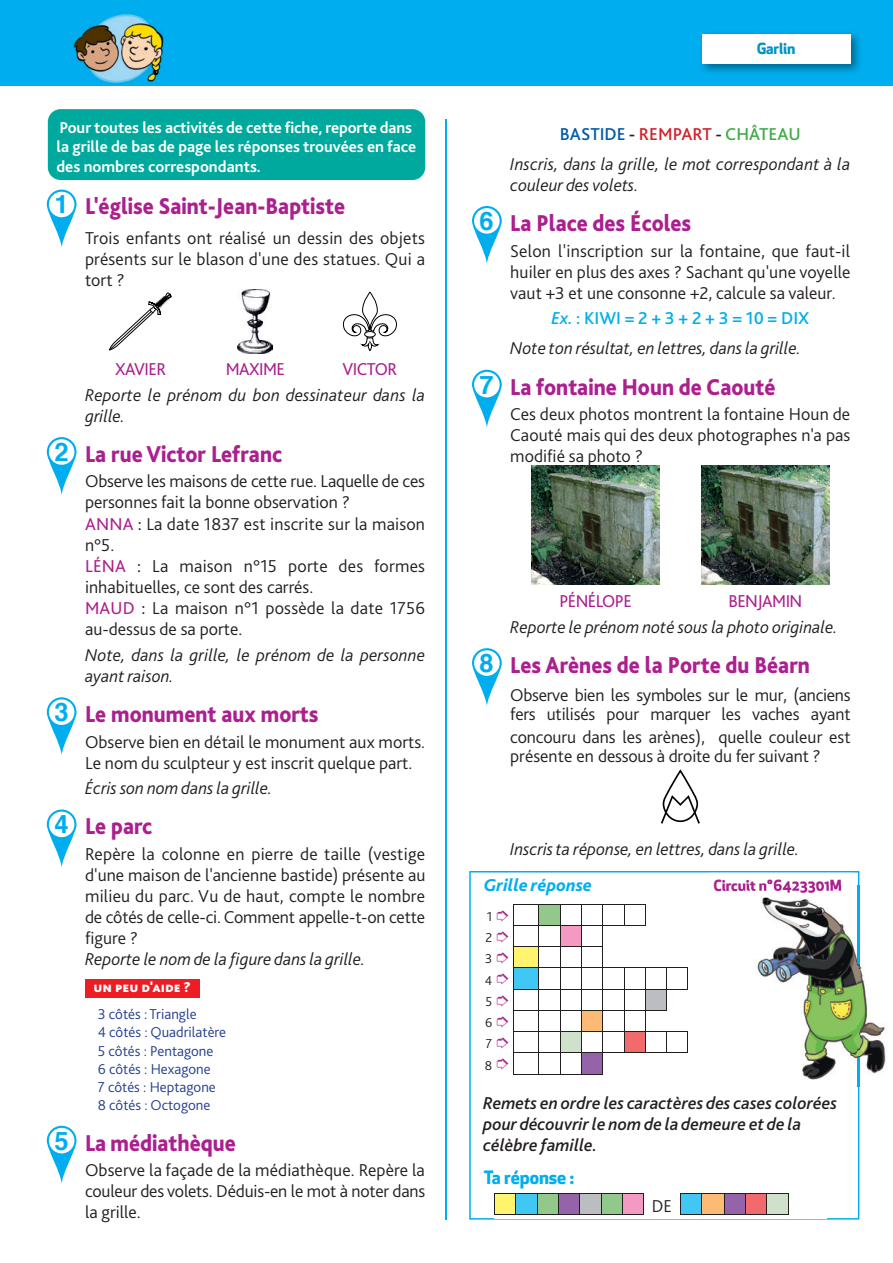
<style>
.page{position:relative;width:893px;height:1263px;background:#fff}
.page>*{position:absolute;margin:0;border:0;box-sizing:border-box;transform-origin:0 0}
.t1{font:700 25.5px "Helvetica";color:#00aeef}
.t2{font:800 24px "Bliss 2";color:#ab208e;scale:.9 1}
.t3{font:300 18px/21px "Bliss 2";color:#231f20;text-align:justify}
.t4{font:italic 300 18px/30px "Bliss 2";color:#231f20}
.t5{font:italic 500 18px/21px "Bliss 2";color:#231f20}
.t6{font:18px "Bliss 2";letter-spacing:-.03em;color:#ab208e}
.t7{font:italic 800 18px "Bliss 2";color:#00aeef}
.t8{font:700 18px "Apex New";letter-spacing:-.005em;color:#00aeef}
.t9{font:700 16.5px/19.5px "Bliss 2";color:#fff}
.t10{font:300 15px/18.3px "Bliss 2";color:#253f8e}
.t11{font:700 15px "Apex New";letter-spacing:-.005em;color:#ab208e}
.t12{font:800 15px "Bliss 2";color:#fff}
.t13{font:700 15px "Apex New";letter-spacing:-.005em;color:#0092c8}
.t14{font:300 13.5px/21.3px "Bliss 2";color:#231f20;text-align:justify}
.s1{font-weight:400;color:#ab208e}
.s2{font-weight:400}
.s3{font-weight:500;font-style:normal;color:#015aaa}
.s4{font-weight:500;font-style:normal}
.s5{font-weight:500;font-style:normal;color:#d1232a}
.s6{font-weight:500;font-style:normal;color:#40ae49}
.s7{font-weight:500;color:#00aeef}
.s8{font-weight:500;font-style:normal;color:#00aeef}
.s9{color:#ab208e}
</style>
<div class="page">
<div style="left:0;top:0;width:893px;height:85px;background:#00aeef"></div>
<img style="left:701px;top:33px;width:159px;height:40px">
<div style="left:702px;top:34px;width:148px;height:30px;background:#fff"></div>
<img style="left:531px;top:466px;width:128px;height:119px">
<img style="left:702px;top:466px;width:127px;height:119px">
<svg style="left:661px;top:769px;width:39px;height:55px"></svg>
<svg style="left:472px;top:206px;width:30px;height:59px"></svg>
<div style="left:474px;top:208px;width:26px;height:26px;background:#fff;border-radius:50%"></div>
<svg style="left:472px;top:370px;width:30px;height:59px"></svg>
<div style="left:474px;top:372px;width:26px;height:25px;background:#fff;border-radius:50%"></div>
<svg style="left:472px;top:648px;width:30px;height:59px"></svg>
<div style="left:474px;top:650px;width:26px;height:26px;background:#fff;border-radius:50%"></div>
<svg style="left:469px;top:871px;width:390px;height:348px"></svg>
<hr style="left:445px;top:119px;width:1px;height:1100px;background:#00aeef">
<svg style="left:702px;top:873px;width:151px;height:24px"></svg>
<div style="left:85px;top:979px;width:115px;height:18px;background:#ee1d23"></div>
<svg style="left:109px;top:293px;width:63px;height:57px"></svg>
<img style="left:237px;top:289px;width:36px;height:64px">
<div style="left:362px;top:292px;width:16px;height:39px;border:1px solid #000001;border-radius:50%"></div>
<svg style="left:342px;top:307px;width:55px;height:44px"></svg>
<svg style="left:47px;top:190px;width:30px;height:58px"></svg>
<div style="left:49px;top:192px;width:25px;height:25px;background:#fff;border-radius:50%"></div>
<svg style="left:47px;top:437px;width:30px;height:59px"></svg>
<div style="left:49px;top:439px;width:25px;height:26px;background:#fff;border-radius:50%"></div>
<svg style="left:47px;top:697px;width:30px;height:59px"></svg>
<div style="left:49px;top:699px;width:25px;height:26px;background:#fff;border-radius:50%"></div>
<svg style="left:47px;top:809px;width:30px;height:59px"></svg>
<div style="left:49px;top:812px;width:25px;height:25px;background:#fff;border-radius:50%"></div>
<svg style="left:47px;top:1126px;width:30px;height:58px"></svg>
<div style="left:49px;top:1128px;width:25px;height:25px;background:#fff;border-radius:50%"></div>
<img style="left:60px;top:14px;width:114px;height:72px">
<div style="left:48px;top:109px;width:377px;height:71px;background:#00a99d;border-radius:13px"></div>
<img style="left:737px;top:885px;width:149px;height:201px">
<img style="left:858px;top:885px;width:1px;height:201px">
<img style="left:737px;top:885px;width:116px;height:12px">
<img style="left:737px;top:885px;width:104px;height:8px">
<div style="left:494px;top:1190px;width:333px;height:28px;background:#fff"></div>
<svg style="left:494px;top:1193px;width:358px;height:22px"></svg>
<svg style="left:513px;top:904px;width:175px;height:171px"></svg>
<p class="t9" style="left:56px;top:117px;width:361px">Pour toutes les activités de cette fiche, reporte dans la grille de bas de page les réponses trouvées en face des nombres correspondants.</p>
<h1 class="t1" style="left:54px;top:184px;width:16px">1</h1>
<h2 class="t2" style="left:85px;top:191px;width:290px">L'église Saint-Jean-Baptiste</h2>
<p class="t3" style="left:85px;top:227px;width:341px">Trois enfants ont réalisé un dessin des objets présents sur le blason d'une des statues. Qui a tort ?</p>
<h1 class="t1" style="left:54px;top:431px;width:16px">2</h1>
<h1 class="t1" style="left:54px;top:691px;width:16px">3</h1>
<h1 class="t1" style="left:54px;top:804px;width:16px">4</h1>
<h1 class="t1" style="left:54px;top:1120px;width:16px">5</h1>
<p class="t6" style="left:115px;top:358px;width:53px">XAVIER</p>
<p class="t6" style="left:226px;top:358px;width:61px">MAXIME</p>
<p class="t6" style="left:343px;top:358px;width:56px">VICTOR</p>
<p class="t4" style="left:85px;top:384px;width:342px;line-height:21px">Reporte le prénom du bon dessinateur dans la grille.</p>
<h2 class="t2" style="left:85px;top:439px;width:220px">La rue Victor Lefranc</h2>
<p class="t3" style="left:85px;top:470px;width:342px;text-align:left">Observe les maisons de cette rue. Laquelle de ces personnes fait la bonne observation ?<br><span class="s1">ANNA</span> <span class="s2">:</span> La date 1837 est inscrite sur la maison n°5.<br><span class="s1">LÉNA</span> <span class="s2">:</span> La maison n°15 porte des formes inhabituelles, ce sont des carrés.<br><span class="s1">MAUD</span> <span class="s2">:</span> La maison n°1 possède la date 1756 au-dessus de sa porte.</p>
<p class="t4" style="left:85px;top:644px;width:342px;line-height:21px">Note, dans la grille, le prénom de la personne ayant raison.</p>
<h2 class="t2" style="left:85px;top:699px;width:261px">Le monument aux morts</h2>
<p class="t3" style="left:85px;top:731px;width:342px">Observe bien en détail le monument aux morts.<br>Le nom du sculpteur y est inscrit quelque part.</p>
<p class="t4" style="left:85px;top:773px;width:189px">Écris son nom dans la grille.</p>
<h2 class="t2" style="left:85px;top:811px;width:76px">Le parc</h2>
<p class="t3" style="left:85px;top:843px;width:342px">Repère la colonne en pierre de taille (vestige d'une maison de l'ancienne bastide) présente au milieu du parc. Vu de haut, compte le nombre de côtés de celle-ci. Comment appelle-t-on cette figure ?</p>
<p class="t4" style="left:85px;top:944px;width:282px">Reporte le nom de la figure dans la grille.</p>
<p class="t12" style="left:94px;top:978px;width:99px">UN PEU D'AIDE ?</p>
<p class="t10" style="left:98px;top:1004px;width:130px">3 côtés : Triangle<br>4 côtés : Quadrilatère<br>5 côtés : Pentagone<br>6 côtés : Hexagone<br>7 côtés : Heptagone<br>8 côtés : Octogone</p>
<h2 class="t2" style="left:85px;top:1128px;width:169px">La médiathèque</h2>
<p class="t3" style="left:85px;top:1159px;width:342px">Observe la façade de la médiathèque. Repère la couleur des volets. Déduis-en le mot à noter dans la grille.</p>
<p class="t13" style="left:757px;top:38px;width:40px">Garlin</p>
<h1 class="t1" style="left:480px;top:200px;width:16px">6</h1>
<h1 class="t1" style="left:480px;top:364px;width:16px">7</h1>
<p class="t4" style="left:510px;top:118px;width:342px;text-align:center"><span class="s3">BASTIDE</span> <span class="s4">-</span> <span class="s5">REMPART</span> <span class="s4">-</span> <span class="s6">CHÂTEAU<br></span>Inscris, dans la grille, le mot correspondant à la</p>
<p class="t4" style="left:510px;top:169px;width:130px">couleur des volets.</p>
<h2 class="t2" style="left:510px;top:208px;width:203px">La Place des Écoles</h2>
<p class="t3" style="left:510px;top:240px;width:342px">Selon l'inscription sur la fontaine, que faut-il huiler en plus des axes ? Sachant qu'une voyelle vaut +3 et une consonne +2, calcule sa valeur.</p>
<p class="t4" style="left:510px;top:303px;width:301px;text-indent:41px"><span class="s7">Ex.</span> <span class="s8">: KIWI = 2 + 3 + 2 + 3 = 10 = DIX<br></span>Note ton résultat, en lettres, dans la grille.</p>
<h2 class="t2" style="left:510px;top:372px;width:296px">La fontaine Houn de Caouté</h2>
<p class="t3" style="left:510px;top:403px;width:342px">Ces deux photos montrent la fontaine Houn de Caouté mais qui des deux photographes n'a pas modifié sa photo ?</p>
<h1 class="t1" style="left:480px;top:642px;width:16px">8</h1>
<p class="t6" style="left:559px;top:590px;width:74px">PÉNÉLOPE</p>
<p class="t6" style="left:728px;top:590px;width:75px">BENJAMIN</p>
<p class="t4" style="left:510px;top:611px;width:329px">Reporte le prénom noté sous la photo originale.</p>
<h2 class="t2" style="left:510px;top:650px;width:334px">Les Arènes de la Porte du Béarn</h2>
<p class="t3" style="left:510px;top:685px;width:342px;line-height:18.6px">Observe bien les symboles sur le mur, (anciens fers utilisés pour marquer les vaches ayant</p>
<p class="t3" style="left:510px;top:727px;width:342px;line-height:18.6px">concouru dans les arènes), quelle couleur est présente en dessous à droite du fer suivant ?</p>
<p class="t4" style="left:510px;top:833px;width:290px">Inscris ta réponse, en lettres, dans la grille.</p>
<p class="t7" style="left:484px;top:874px;width:110px">Grille réponse</p>
<p class="t14" style="left:485px;top:905px;width:26px">1 <span class="s9">➮ </span>2 <span class="s9">➮ </span>3 <span class="s9">➮ </span>4 <span class="s9">➮ </span>5 <span class="s9">➮ </span>6 <span class="s9">➮ </span>7 <span class="s9">➮ </span>8 <span class="s9">➮</span></p>
<p class="t11" style="left:713px;top:874px;width:130px">Circuit n°6423301M</p>
<p class="t5" style="left:483px;top:1092px;width:355px">Remets en ordre les caractères des cases colorées pour découvrir le nom de la demeure et de la célèbre famille.</p>
<p class="t8" style="left:484px;top:1164px;width:92px">Ta réponse :</p>
<p class="t3" style="left:652px;top:1195px;width:22px">DE</p>
</div>
